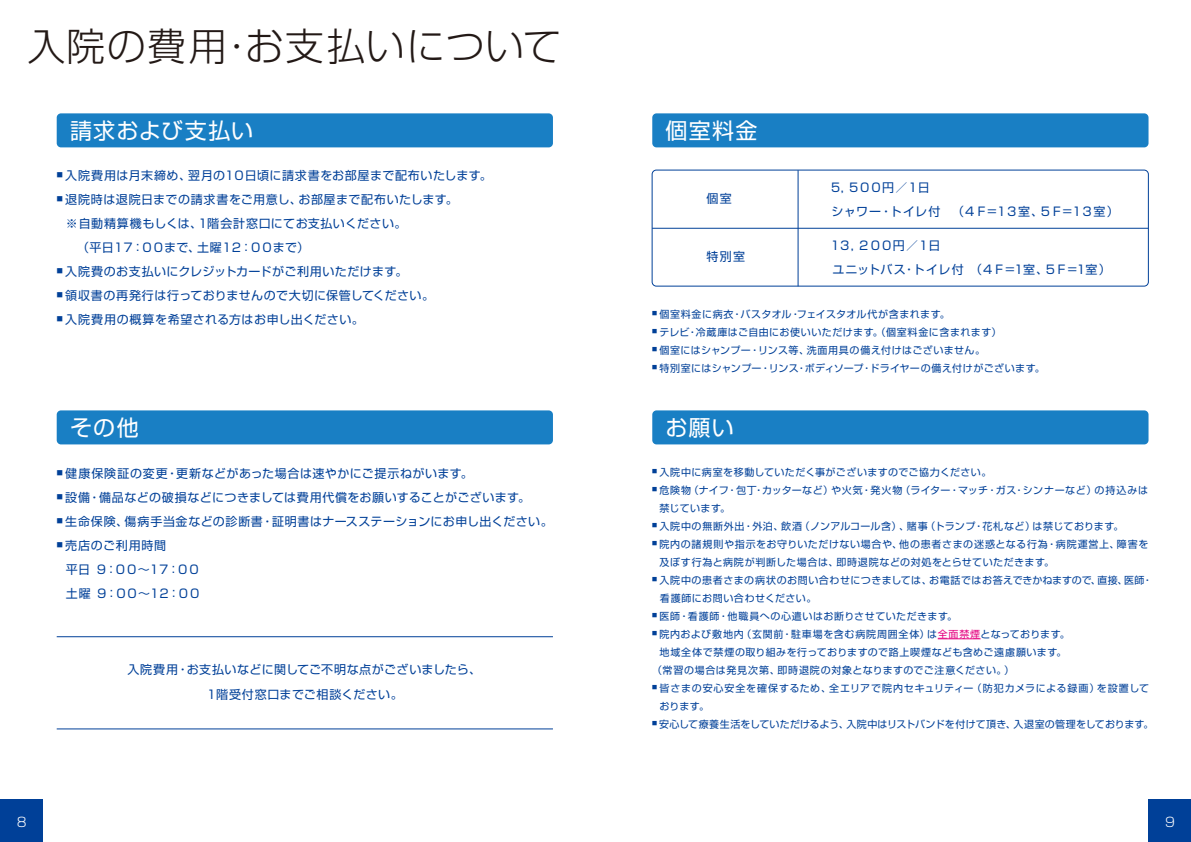
<style>
.page{position:relative;width:1191px;height:842px;background:#fff}
.page>*{position:absolute;margin:0;border:0;box-sizing:border-box;transform-origin:0 0}
.t1{font:300 38.7px "Shin Go Pr 5";letter-spacing:.04em;color:#231916}
.t2{font:22px "Shin Go Pr 5";letter-spacing:.055em;color:#fff}
.t3{font:300 13px "Shin Go Pr 5";color:#fff}
.t4{font:12px/24px "Shin Go Pr 5";letter-spacing:.035em;color:#004098}
.t5{font:12px/24px "Shin Go Pr 5";letter-spacing:-.005em;color:#004098}
.t6{font:12px/24px "Shin Go Pr 5";letter-spacing:.005em;color:#004098}
.t7{font:12px "Shin Go Pr 5";letter-spacing:-.045em;color:#004098}
.t8{font:10px/18px "Shin Go Pr 5";letter-spacing:.045em;color:#004098}
.t9{font:10px/18px "Shin Go Pr 5";letter-spacing:.065em;color:#004098}
.t10{font:10px "Shin Go Pr 5";letter-spacing:.02em;color:#004098}
.t11{font:10px "Shin Go Pr 5";letter-spacing:.07em;color:#004098}
.s1{color:#e4007f}
</style>
<div class="page">
<div style="left:1148px;top:799px;width:43px;height:43px;background:#004098"></div>
<div style="left:0;top:799px;width:43px;height:43px;background:#004098"></div>
<div style="left:57px;top:113px;width:496px;height:34px;background:#197fc4;border-radius:4px"></div>
<div style="left:652px;top:113px;width:496px;height:34px;background:#197fc4;border-radius:4px"></div>
<div style="left:57px;top:410px;width:496px;height:34px;background:#197fc4;border-radius:4px"></div>
<div style="left:652px;top:410px;width:496px;height:34px;background:#197fc4;border-radius:4px"></div>
<hr style="left:937px;top:638px;width:43px;height:1px;background:#e4007f">
<hr style="left:57px;top:729px;width:496px;height:1px;background:#004098">
<hr style="left:57px;top:636px;width:496px;height:1px;background:#004098">
<div style="left:652px;top:170px;width:496px;height:116px;border:1px solid #004098;border-radius:4px"></div>
<hr style="left:652px;top:228px;width:496px;height:1px;background:#004098">
<hr style="left:797px;top:170px;width:1px;height:116px;background:#004098">
<h1 class="t1" style="left:27px;top:14px;width:535px">入院の費用・お支払いについて</h1>
<h2 class="t2" style="left:70px;top:112px;width:184px">請求および支払い</h2>
<h2 class="t2" style="left:665px;top:112px;width:93px">個室料金</h2>
<p class="t4" style="left:57px;top:163px;width:436px"><sup>■</sup> 入院費用は月末締め、翌月の１０日頃に請求書をお部屋まで配布いたします。</p>
<p class="t4" style="left:57px;top:187px;width:402px"><sup>■</sup> 退院時は退院日までの請求書をご用意し、お部屋まで配布いたします。</p>
<p class="t4" style="left:66px;top:211px;width:342px">※自動精算機もしくは、１階会計窓口にてお支払いください。</p>
<p class="t7" style="left:77px;top:238px;width:234px">（平日１７：００まで、土曜１２：００まで）</p>
<p class="t4" style="left:57px;top:259px;width:352px"><sup>■</sup> 入院費のお支払いにクレジットカードがご利用いただけます。</p>
<p class="t4" style="left:57px;top:283px;width:379px"><sup>■</sup> 領収書の再発行は行っておりませんので大切に保管してください。</p>
<p class="t4" style="left:57px;top:307px;width:309px"><sup>■</sup> 入院費用の概算を希望される方はお申し出ください。</p>
<p class="t4" style="left:706px;top:185px;width:27px">個室</p>
<p class="t6" style="left:831px;top:174px;width:289px">5，５００円／１日<br>シャワー・トイレ付 （４Ｆ=１３室、５Ｆ=１３室）</p>
<p class="t4" style="left:706px;top:243px;width:40px">特別室</p>
<p class="t5" style="left:829px;top:232px;width:283px">１３，２００円／１日　　<br>ユニットバス・トイレ付 （４Ｆ=1室、５Ｆ=1室）</p>
<p class="t8" style="left:652px;top:304px;width:299px"><sup>■</sup> 個室料金に病衣・バスタオル・フェイスタオル代が含まれます。</p>
<p class="t8" style="left:652px;top:322px;width:351px"><sup>■</sup> テレビ・冷蔵庫はご自由にお使いいただけます。（個室料金に含まれます）</p>
<p class="t8" style="left:652px;top:340px;width:334px"><sup>■</sup> 個室にはシャンプー・リンス等、洗面用具の備え付けはございません。</p>
<p class="t8" style="left:652px;top:358px;width:394px"><sup>■</sup> 特別室にはシャンプー・リンス・ボディソープ・ドライヤーの備え付けがございます。</p>
<h2 class="t2" style="left:70px;top:409px;width:70px">その他</h2>
<h2 class="t2" style="left:665px;top:409px;width:70px">お願い</h2>
<p class="t4" style="left:57px;top:460px;width:417px"><sup>■</sup> 健康保険証の変更・更新などがあった場合は速やかにご提示ねがいます。</p>
<p class="t4" style="left:57px;top:484px;width:475px"><sup>■</sup> 設備・備品などの破損などにつきましては費用代償をお願いすることがございます。</p>
<p class="t4" style="left:57px;top:508px;width:497px"><sup>■</sup> 生命保険、傷病手当金などの診断書・証明書はナースステーションにお申し出ください。</p>
<p class="t4" style="left:66px;top:532px;width:136px;text-indent:-9px"><sup>■</sup> 売店のご利用時間<br>平日 ９：００～１７：００土曜 ９：００～１２：００</p>
<p class="t4" style="left:127px;top:656px;width:355px;line-height:25px;text-align:center">入院費用・お支払いなどに関してご不明な点がございましたら、<br>１階受付窓口までご相談ください。</p>
<p class="t8" style="left:652px;top:462px;width:341px"><sup>■</sup> 入院中に病室を移動していただく事がございますのでご協力ください。</p>
<p class="t8" style="left:659px;top:480px;width:490px;text-indent:-7px"><sup>■</sup> 危険物（ナイフ・包丁・カッターなど）や火気・発火物（ライター・マッチ・ガス・シンナーなど）の持込みは禁じています。</p>
<p class="t8" style="left:652px;top:516px;width:473px"><sup>■</sup> 入院中の無断外出・外泊、飲酒（ノンアルコール含）、賭事（トランプ・花札など）は禁じております。</p>
<p class="t9" style="left:659px;top:534px;width:490px;text-indent:-7px"><sup>■</sup> 院内の諸規則や指示をお守りいただけない場合や、他の患者さまの迷惑となる行為・病院運営上、障害を及ぼす行為と病院が判断した場合は、即時退院などの対処をとらせていただきます。</p>
<p class="t8" style="left:660px;top:570px;width:494px;text-indent:-8px"><sup>■</sup> 入院中の患者さまの病状のお問い合わせにつきましては、お電話ではお答えできかねますので、直接、医師・看護師にお問い合わせください。</p>
<p class="t8" style="left:652px;top:606px;width:306px"><sup>■</sup> 医師・看護師・他職員への心遣いはお断りさせていただきます。</p>
<p class="t11" style="left:652px;top:626px;width:419px"><sup>■</sup> 院内および敷地内（玄関前・駐車場を含む病院周囲全体）は<span class="s1">全面禁煙</span>となっております。</p>
<p class="t8" style="left:659px;top:642px;width:409px">地域全体で禁煙の取り組みを行っておりますので路上喫煙なども含めご遠慮願います。</p>
<p class="t8" style="left:652px;top:660px;width:363px">（常習の場合は発見次第、即時退院の対象となりますのでご注意ください。）</p>
<p class="t9" style="left:659px;top:678px;width:491px;text-indent:-7px"><sup>■</sup> 皆さまの安心安全を確保するため、全エリアで院内セキュリティー（防犯カメラによる録画）を設置しております。</p>
<p class="t10" style="left:652px;top:716px;width:502px"><sup>■</sup> 安心して療養生活をしていただけるよう、入院中はリストバンドを付けて頂き、入退室の管理をしております。</p>
<h3 class="t3" style="left:17px;top:811px;width:11px">8</h3>
<h3 class="t3" style="left:1165px;top:811px;width:11px">9</h3>
</div>
